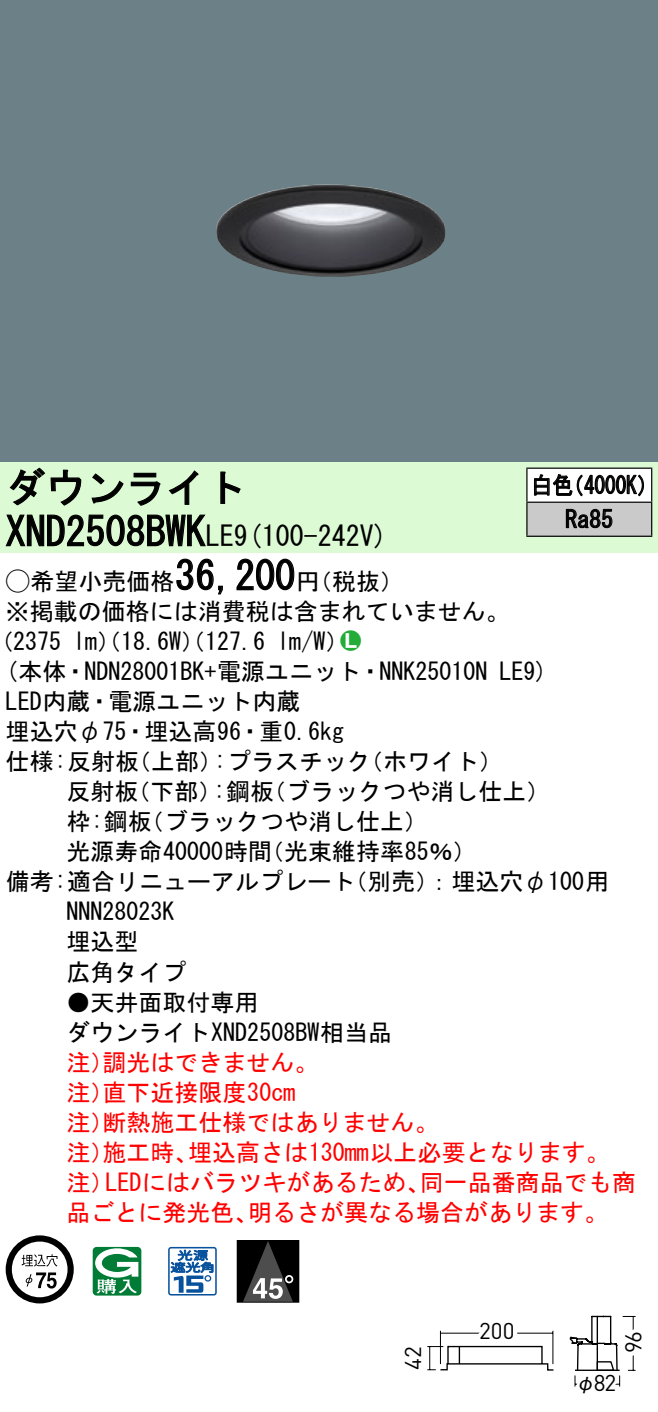
<style>
.page{position:relative;width:658px;height:1412px;background:#fff}
.page>*{position:absolute;margin:0;border:0;box-sizing:border-box;transform-origin:0 0}
.t1{font:40px "MS Gothic";color:#000}
.t2{font:28px "MS Gothic";color:#000}
.t3{font:24px/30px "MS Gothic";color:#000}
.t4{font:24px/30px "MS Gothic";color:#f00}
.t5{font:24px/34px "MS Gothic";color:#000;scale:.88 1}
.t6{font:24px "Ford Classification 1";color:#23ac38}
.t7{font:22.8px "DINOT";letter-spacing:.005em;color:#000}
.t8{font:20px "Gothic BBB Pro Medium 90 pv RKSJ H";color:#000}
.s1{font-size:28px}
.s2{font-family:"Ford Classification 1"}
.s3{color:#fff}
</style>
<div class="page">
<div style="left:0;top:0;width:658px;height:462px;background:#6c8087"></div>
<img style="left:216px;top:184px;width:229px;height:93px">
<div style="left:0;top:462px;width:658px;height:90px;background:#dcfad4"></div>
<svg style="left:9px;top:467px;width:73px;height:39px"></svg>
<svg style="left:91px;top:473px;width:33px;height:30px"></svg>
<svg style="left:130px;top:472px;width:30px;height:34px"></svg>
<svg style="left:168px;top:470px;width:30px;height:35px"></svg>
<svg style="left:220px;top:471px;width:21px;height:33px"></svg>
<svg style="left:5px;top:514px;width:201px;height:33px"></svg>
<svg style="left:176px;top:558px;width:47px;height:37px"></svg>
<svg style="left:236px;top:558px;width:59px;height:32px"></svg>
<svg style="left:6px;top:1235px;width:68px;height:68px"></svg>
<svg style="left:93px;top:1246px;width:48px;height:49px"></svg>
<svg style="left:168px;top:1246px;width:49px;height:49px"></svg>
<div style="left:237px;top:1239px;width:62px;height:63px;border:1px solid #000"></div>
<div style="left:237px;top:1240px;width:62px;height:61px;background:#000"></div>
<svg style="left:243px;top:1241px;width:50px;height:60px"></svg>
<div style="left:527px;top:468px;width:124px;height:34px;background:#fff"></div>
<div style="left:527px;top:502px;width:124px;height:34px;background:#cacaca"></div>
<hr style="left:526px;top:467px;width:126px;height:2px;background:#000">
<hr style="left:526px;top:468px;width:1px;height:33px;background:#000">
<hr style="left:651px;top:468px;width:1px;height:33px;background:#000">
<hr style="left:526px;top:501px;width:126px;height:2px;background:#000">
<hr style="left:526px;top:502px;width:1px;height:33px;background:#000">
<hr style="left:651px;top:502px;width:1px;height:33px;background:#000">
<hr style="left:526px;top:535px;width:126px;height:2px;background:#000">
<svg style="left:534px;top:474px;width:110px;height:23px"></svg>
<svg style="left:565px;top:508px;width:47px;height:20px"></svg>
<svg style="left:569px;top:1315px;width:67px;height:72px"></svg>
<svg style="left:427px;top:1330px;width:127px;height:41px"></svg>
<h1 class="t1" style="left:6px;top:467px;width:242px">ダウンライト</h1>
<p class="t2" style="left:234px;top:522px;width:155px">(9 100-242 (V</p>
<h1 class="t1" style="left:6px;top:511px;width:230px">XND2508BWK<span class="s1">LE</span></h1>
<h1 class="t1" style="left:175px;top:555px;width:121px">36,200</h1>
<p class="t3" style="left:6px;top:566px;width:505px"><span class="s2">A</span>希望小売価格<br>※掲載の価格には消費税は含まれていません。</p>
<p class="t6" style="left:340px;top:629px;width:22px">2<span class="s3">7</span></p>
<p class="t3" style="left:296px;top:566px;width:109px">（円税抜(</p>
<p class="t3" style="left:277px;top:626px;width:73px">l m (W/</p>
<p class="t3" style="left:-11px;top:626px;width:74px">（2375</p>
<p class="t3" style="left:73px;top:626px;width:193px">lm）（18.6 ）（W 127.6</p>
<p class="t5" style="left:565px;top:468px;width:56px;text-indent:-34px">白色<br>Ra85</p>
<p class="t5" style="left:563px;top:468px;width:110px">（4000 (K</p>
<p class="t3" style="left:6px;top:656px;width:483px">(本体・NDN28001BK+電源ユニット・NNK25010N</p>
<p class="t3" style="left:6px;top:686px;width:296px">LED内蔵・電源ユニット内蔵</p>
<p class="t3" style="left:6px;top:716px;width:340px">埋込穴φ75・埋込高96・重0.6kg</p>
<p class="t3" style="left:359px;top:746px;width:145px">（ホワイト(</p>
<p class="t3" style="left:214px;top:746px;width:158px">:プラスチック</p>
<p class="t3" style="left:6px;top:746px;width:135px">仕様:反射板</p>
<p class="t3" style="left:127px;top:746px;width:97px">（上部）</p>
<p class="t3" style="left:499px;top:656px;width:50px">LE (9</p>
<p class="t3" style="left:66px;top:776px;width:73px">反射板</p>
<p class="t3" style="left:126px;top:776px;width:97px">（下部）</p>
<p class="t3" style="left:262px;top:776px;width:289px">（ブラックつや消し仕上(</p>
<p class="t3" style="left:213px;top:776px;width:62px">:鋼板</p>
<p class="t3" style="left:140px;top:806px;width:289px">（ブラックつや消し仕上(</p>
<p class="t3" style="left:66px;top:806px;width:87px">枠:鋼板</p>
<p class="t3" style="left:66px;top:836px;width:207px">光源寿命40000時間</p>
<p class="t3" style="left:260px;top:836px;width:218px">（光束維持率85％(</p>
<p class="t3" style="left:66px;top:866px;width:290px;text-indent:-61px">備考:適合リニューアルプレート<br>NNN28023K<br>埋込型<br>広角タイプ</p>
<p class="t3" style="left:66px;top:986px;width:327px">●天井面取付専用<br>ダウンライトXND2508BW相当品</p>
<p class="t4" style="left:102px;top:1046px;width:217px">調光はできません。</p>
<p class="t3" style="left:343px;top:866px;width:267px">（別売：）埋込穴φ100用</p>
<p class="t4" style="left:102px;top:1046px;width:194px;text-indent:-36px">注）<br>直下近接限度30cm</p>
<p class="t4" style="left:102px;top:1076px;width:337px;text-indent:-36px">注）<br>断熱施工仕様ではありません。</p>
<p class="t4" style="left:66px;top:1106px;width:49px">注）</p>
<p class="t4" style="left:188px;top:1136px;width:423px">埋込高さは130mm以上必要となります。</p>
<p class="t4" style="left:102px;top:1136px;width:97px">施工時、</p>
<p class="t4" style="left:66px;top:1136px;width:49px">注）</p>
<p class="t4" style="left:66px;top:1166px;width:49px">注）</p>
<p class="t4" style="left:105px;top:1166px;width:326px">LEDにはバラツキがあるため、</p>
<p class="t4" style="left:420px;top:1166px;width:217px">同一品番商品でも商</p>
<p class="t4" style="left:66px;top:1196px;width:193px">品ごとに発光色、</p>
<p class="t4" style="left:248px;top:1196px;width:362px">明るさが異なる場合があります。</p>
<p class="t7" style="left:397px;top:1369px;width:25px;rotate:-90deg">42</p>
<p class="t7" style="left:479px;top:1314px;width:37px">200</p>
<p class="t7" style="left:593px;top:1366px;width:24px">82</p>
<p class="t8" style="left:575px;top:1366px;width:21px">φ</p>
<p class="t7" style="left:617px;top:1353px;width:23px;rotate:-90deg">96</p>
</div>
